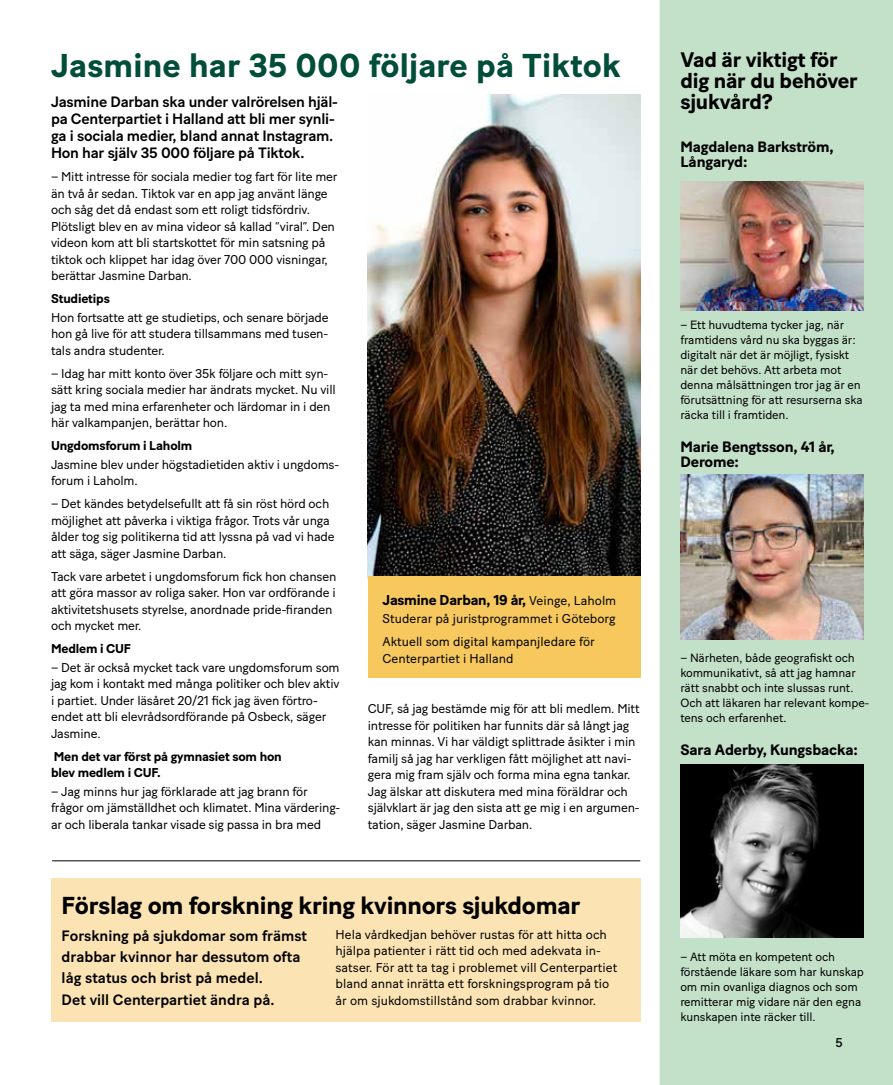
<style>
.page{position:relative;width:893px;height:1085px;background:#fff}
.page>*{position:absolute;margin:0;border:0;box-sizing:border-box;transform-origin:0 0}
.t1{font:700 33px "Baton Turbo";letter-spacing:.005em;color:#004d3a}
.t2{font:700 24.45px "Baton Turbo";letter-spacing:-.01em;color:#000}
.t3{font:700 21px/21px "Baton Turbo";letter-spacing:-.01em;color:#000}
.t4{font:500 15px/17.2px "Baton Turbo";letter-spacing:-.015em;color:#000}
.t5{font:700 15px/15px "Baton Turbo";letter-spacing:-.01em;color:#000}
.t6{font:700 14.25px "Baton Turbo";letter-spacing:-.015em;color:#000}
.t7{font:12.75px/16.5px "Baton Turbo";letter-spacing:-.015em;color:#000}
.t8{font:700 12.75px/16.5px "Baton Turbo";letter-spacing:-.015em;color:#000}
.t9{font:12.75px "Baton Turbo";color:#000}
.t10{font:12px/15px "Baton Turbo";letter-spacing:-.01em;color:#000}
.s1{font-weight:400;font-size:12.75px}
.s2{font-style:inherit}
</style>
<div class="page">
<img style="left:368px;top:95px;width:272px;height:481px">
<div style="left:660px;top:0;width:233px;height:1084px;background:#c3e0c9"></div>
<img style="left:680px;top:182px;width:183px;height:128px">
<img style="left:680px;top:475px;width:183px;height:164px">
<img style="left:680px;top:764px;width:183px;height:173px">
<div style="left:368px;top:576px;width:272px;height:102px;background:#f6c85e"></div>
<hr style="left:52px;top:860px;width:588px;height:1px;background:#000">
<div style="left:51px;top:878px;width:589px;height:142px;background:#fbe3b4"></div>
<h1 class="t1" style="left:51px;top:41px;width:571px">Jasmine har 35 000 följare på Tiktok</h1>
<p class="t4" style="left:51px;top:92px;width:288px">Jasmine Darban ska under valrörelsen hjäl&shy;pa Centerpartiet i Halland att bli mer synli&shy;ga i sociala medier, bland annat Instagram.<br>Hon har själv 35 000 följare på Tiktok.</p>
<p class="t7" style="left:51px;top:167px;width:288px">– Mitt intresse för sociala medier tog fart för lite mer än två år sedan. Tiktok var en app jag använt länge och såg det då endast som ett roligt tidsfördriv.<br>Plötsligt blev en av mina videor så kallad ”viral”. Den videon kom att bli startskottet för min satsning på tiktok och klippet har idag över 700 000 visningar, berättar Jasmine Darban.</p>
<p class="t8" style="left:51px;top:290px;width:60px">Studietips</p>
<p class="t7" style="left:51px;top:308px;width:279px;text-align:justify">Hon fortsatte att ge studietips, och senare började hon gå live för att studera tillsammans med tusen&shy;tals andra studenter.</p>
<p class="t7" style="left:51px;top:364px;width:286px">– Idag har mitt konto över 35k följare och mitt syn&shy;sätt kring sociala medier har ändrats mycket. Nu vill jag ta med mina erfarenheter och lärdomar in i den här valkampanjen, berättar hon.</p>
<p class="t8" style="left:51px;top:436px;width:143px">Ungdomsforum i Laholm</p>
<p class="t7" style="left:51px;top:455px;width:290px">Jasmine blev under högstadietiden aktiv i ungdoms&shy;forum i Laholm.</p>
<p class="t7" style="left:51px;top:494px;width:285px">– Det kändes betydelsefullt att få sin röst hörd och möjlighet att påverka i viktiga frågor. Trots vår unga ålder tog sig politikerna tid att lyssna på vad vi hade att säga, säger Jasmine Darban.</p>
<p class="t7" style="left:51px;top:566px;width:287px">Tack vare arbetet i ungdomsforum fick hon chansen att göra massor av roliga saker. Hon var ordförande i aktivitetshusets styrelse, anordnade pride-firanden och mycket mer.</p>
<p class="t8" style="left:51px;top:639px;width:82px">Medlem i CUF</p>
<p class="t7" style="left:51px;top:657px;width:290px">– Det är också mycket tack vare ungdomsforum som jag kom i kontakt med många politiker och blev aktiv i partiet. Under läsåret 20/21 fick jag även förtro&shy;endet att bli elevrådsordförande på Osbeck, säger Jasmine.</p>
<p class="t8" style="left:51px;top:747px;width:232px">Men det var först på gymnasiet som hon blev medlem i CUF.</p>
<p class="t7" style="left:51px;top:781px;width:291px">– Jag minns hur jag förklarade att jag brann för frågor om jämställdhet och klimatet. Mina värdering&shy;ar och liberala tankar visade sig passa in bra med</p>
<p class="t6" style="left:382px;top:588px;width:235px">Jasmine Darban, 19 år, <span class="s1">Veinge, Laholm</span></p>
<p class="t7" style="left:382px;top:606px;width:235px;line-height:22.8px">Studerar på juristprogrammet i Göteborg<br>Aktuell som digital kampanjledare för</p>
<p class="t7" style="left:382px;top:648px;width:133px">Centerpartiet i Halland</p>
<p class="t7" style="left:368px;top:699px;width:273px">CUF, så jag bestämde mig för att bli medlem. Mitt intresse för politiken har funnits där så långt jag kan minnas. Vi har väldigt splittrade åsikter i min familj så jag har verkligen fått möjlighet att navi&shy;gera mig fram själv och forma mina egna tankar.<br>Jag älskar att diskutera med mina föräldrar och självklart är jag den sista att ge mig i en argumen&shy;tation, säger Jasmine Darban.</p>
<h2 class="t2" style="left:62px;top:886px;width:520px">Förslag om forskning kring kvinnors sjukdomar</h2>
<p class="t7" style="left:336px;top:924px;width:283px">Hela vårdkedjan behöver rustas för att hitta och hjälpa patienter i rätt tid och med adekvata in&shy;satser. För att ta tag i problemet vill Centerpartiet bland annat inrätta ett forskningsprogram på tio år om sjukdomstillstånd som drabbar kvinnor.</p>
<p class="t4" style="left:62px;top:923px;width:247px;line-height:21.5px">Forskning på sjukdomar som främst drabbar kvinnor har dessutom ofta låg status och brist på medel.<br>Det vill Centerpartiet ändra på.</p>
<h3 class="t3" style="left:680px;top:48px;width:179px">Vad är viktigt för dig när du behöver sjukvård?</h3>
<p class="t5" style="left:680px;top:139px;width:155px">Magdalena Barkström,<br>Långaryd:</p>
<p class="t10" style="left:680px;top:316px;width:184px">– Ett huvudtema tycker jag, när framtidens vård nu ska byggas är: digitalt när det är möjligt, fysiskt när det behövs. Att arbeta mot denna målsättningen tror jag är en förutsättning för att resurserna ska räcka till i framtiden.</p>
<p class="t5" style="left:680px;top:438px;width:156px">Marie Bengtsson, 41 år,<br>Derome:</p>
<p class="t10" style="left:680px;top:649px;width:191px">– Närheten, både geografiskt och kommunikativt, så att jag hamnar rätt snabbt och inte slussas runt.<br>Och att läkaren har relevant kompe&shy;tens och erfarenhet.</p>
<p class="t5" style="left:680px;top:741px;width:179px">Sara Aderby, Kungsbacka:</p>
<p class="t10" style="left:680px;top:948px;width:185px">– Att möta en kompetent och förstående läkare som har kunskap om min ovanliga diagnos och som remitterar mig vidare när den egna kunskapen inte räcker till.</p>
<p class="t9" style="left:835px;top:1032px;width:11px">5<span class="s2">5</span></p>
</div>
